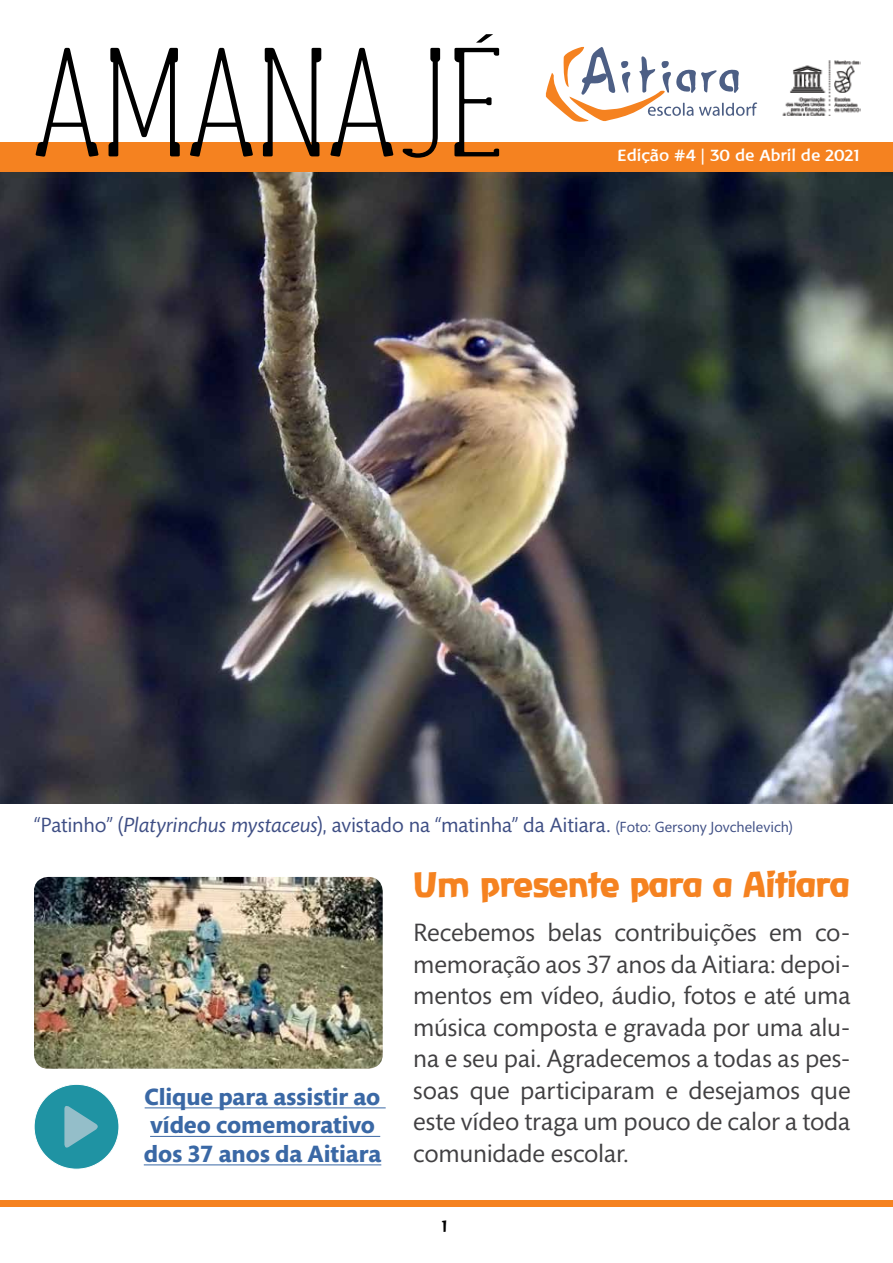
<style>
.page{position:relative;width:893px;height:1263px;background:#fff}
.page>*{position:absolute;margin:0;border:0;box-sizing:border-box;transform-origin:0 0}
.t1{font:32.7px "Baar Antropos Display";color:#f58220}
.t2{font:25.5px/31.5px "Mundo Sans Std";letter-spacing:-.005em;color:#414042;text-align:justify}
.t3{font:700 24px/28.5px "Mundo Sans Std";letter-spacing:-.005em;color:#3a68a5}
.t4{font:21px "Mundo Sans Std";letter-spacing:-.005em;color:#3e4e84}
.t5{font:700 16.5px "Baar Philos";color:#fff}
.t6{font:16.5px "Baar Antropos Aidfont";color:#000}
.s1{font-style:italic}
.s2{font-size:15px}
</style>
<div class="page">
<img style="left:0;top:172px;width:893px;height:631px">
<div style="left:0;top:1200px;width:893px;height:6px;background:#f58220"></div>
<div style="left:0;top:142px;width:893px;height:30px;background:#f58220"></div>
<svg style="left:546px;top:47px;width:211px;height:75px"></svg>
<img style="left:782px;top:60px;width:79px;height:56px">
<svg style="left:35px;top:48px;width:464px;height:110px"></svg>
<svg style="left:476px;top:34px;width:17px;height:9px"></svg>
<div style="left:34px;top:1084px;width:85px;height:85px;background:#1f93a3;border-radius:50%"></div>
<svg style="left:64px;top:1106px;width:34px;height:42px"></svg>
<hr style="left:145px;top:1107px;width:241px;height:1px;background:#3a68a5">
<hr style="left:150px;top:1136px;width:230px;height:1px;background:#3a68a5">
<hr style="left:144px;top:1164px;width:237px;height:1px;background:#3a68a5">
<img style="left:34px;top:877px;width:349px;height:192px">
<p class="t5" style="left:617px;top:146px;width:245px">Edição #4 | 30 de Abril de 2021</p>
<p class="t4" style="left:34px;top:813px;width:760px">“Patinho” (<span class="s1">Platyrinchus mystaceus</span>), avistado na “matinha” da Aitiara. <span class="s2">(Foto: Gersony Jovchelevich)</span></p>
<p class="t3" style="left:144px;top:1083px;width:239px">Clique para assistir ao vídeo comemorativo dos 37 anos da Aitiara</p>
<p class="t1" style="left:414px;top:863px;width:438px">Um presente para a Aitiara</p>
<p class="t2" style="left:413px;top:917px;width:439px">Recebemos belas contribuições em co&shy;memoração aos 37 anos da Aitiara: depoi&shy;mentos em vídeo, áudio, fotos e até uma música composta e gravada por uma alu&shy;na e seu pai. Agradecemos a todas as pes&shy;soas que participaram e desejamos que este vídeo traga um pouco de calor a toda comunidade escolar.</p>
<p class="t6" style="left:441px;top:1216px;width:8px">1</p>
</div>
